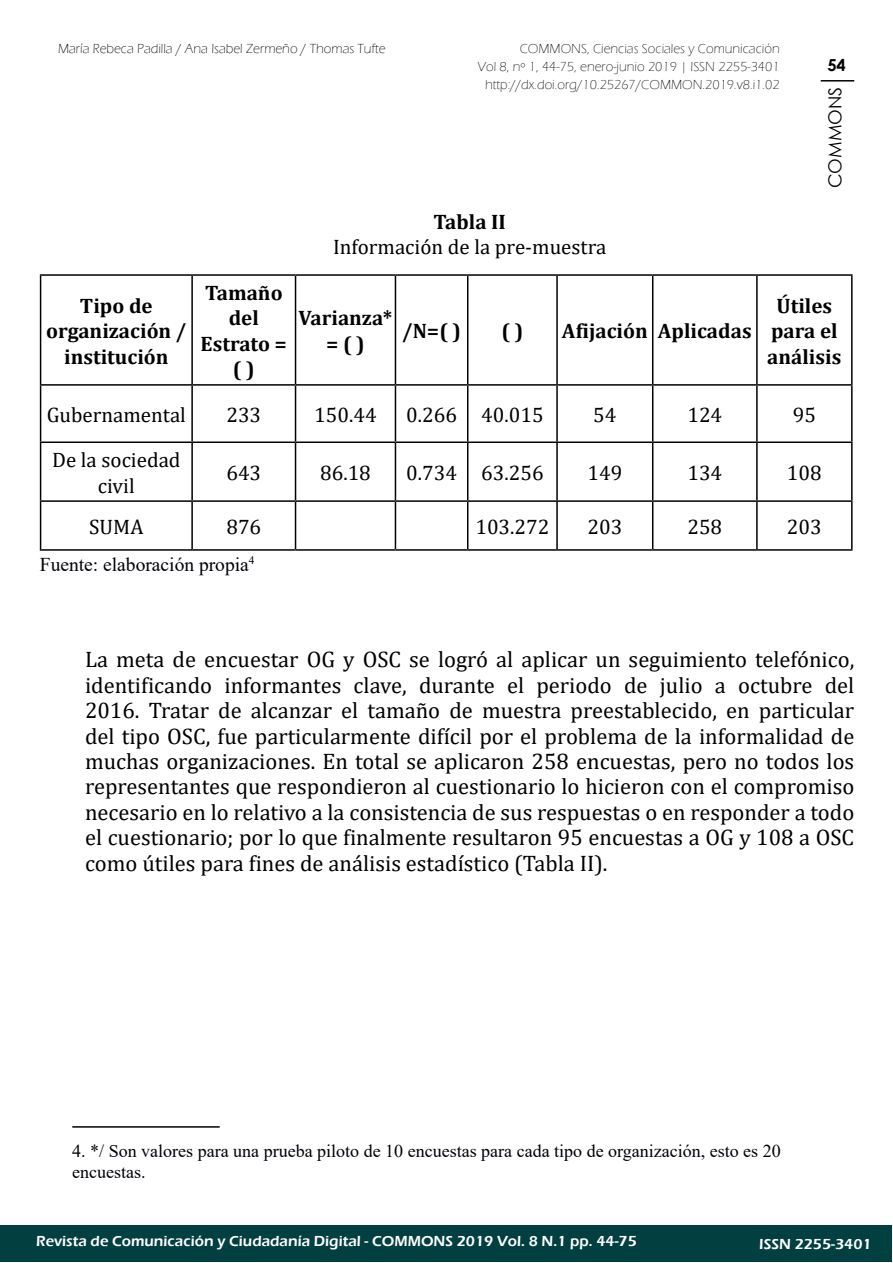
<style>
.page{position:relative;width:893px;height:1263px;background:#fff}
.page>*{position:absolute;margin:0;border:0;box-sizing:border-box;transform-origin:0 0}
.t1{font:22.5px/25.5px "Cambria";color:#000;text-align:justify}
.t2{font:21px/25.5px "Cambria";color:#000;text-align:center}
.t3{font:700 21px/25.5px "Cambria";color:#000;text-align:center}
.t4{font:19.5px "Times New Roman";color:#00000a}
.t5{font:18px/21.6px "Times New Roman";color:#00000a}
.t6{font:18px "Century Gothic";color:#000}
.t7{font:700 16.5px "Century Gothic";color:#000}
.t8{font:600 15px "Eras ITC";color:#fff}
.t9{font:300 13.5px/18px "Eras ITC";color:#12110c;text-align:right}
.t10{font:300 13.5px "Eras ITC";color:#000}
</style>
<div class="page">
<hr style="left:821px;top:80px;width:33px;height:2px;background:#020000">
<div style="left:1px;top:1225px;width:891px;height:37px;background:#023f40"></div>
<hr style="left:40px;top:274px;width:152px;height:2px;background:#000">
<hr style="left:40px;top:276px;width:1px;height:108px;background:#000">
<hr style="left:192px;top:274px;width:104px;height:2px;background:#000">
<hr style="left:191px;top:276px;width:2px;height:108px;background:#000">
<hr style="left:296px;top:274px;width:99px;height:2px;background:#000">
<hr style="left:295px;top:276px;width:1px;height:108px;background:#000">
<hr style="left:395px;top:274px;width:73px;height:2px;background:#000">
<hr style="left:395px;top:276px;width:1px;height:108px;background:#000">
<hr style="left:468px;top:274px;width:89px;height:2px;background:#000">
<hr style="left:467px;top:276px;width:1px;height:108px;background:#000">
<hr style="left:557px;top:274px;width:96px;height:2px;background:#000">
<hr style="left:556px;top:276px;width:2px;height:108px;background:#000">
<hr style="left:653px;top:274px;width:104px;height:2px;background:#000">
<hr style="left:652px;top:276px;width:1px;height:108px;background:#000">
<hr style="left:757px;top:274px;width:96px;height:2px;background:#000">
<hr style="left:756px;top:276px;width:2px;height:108px;background:#000">
<hr style="left:851px;top:276px;width:2px;height:108px;background:#000">
<hr style="left:40px;top:384px;width:152px;height:2px;background:#000">
<hr style="left:40px;top:386px;width:1px;height:55px;background:#000">
<hr style="left:192px;top:384px;width:104px;height:2px;background:#000">
<hr style="left:191px;top:386px;width:2px;height:55px;background:#000">
<hr style="left:296px;top:384px;width:99px;height:2px;background:#000">
<hr style="left:295px;top:386px;width:1px;height:55px;background:#000">
<hr style="left:395px;top:384px;width:73px;height:2px;background:#000">
<hr style="left:395px;top:386px;width:1px;height:55px;background:#000">
<hr style="left:468px;top:384px;width:89px;height:2px;background:#000">
<hr style="left:467px;top:386px;width:1px;height:55px;background:#000">
<hr style="left:557px;top:384px;width:96px;height:2px;background:#000">
<hr style="left:556px;top:386px;width:2px;height:55px;background:#000">
<hr style="left:653px;top:384px;width:104px;height:2px;background:#000">
<hr style="left:652px;top:386px;width:1px;height:55px;background:#000">
<hr style="left:757px;top:384px;width:96px;height:2px;background:#000">
<hr style="left:756px;top:386px;width:2px;height:55px;background:#000">
<hr style="left:851px;top:386px;width:2px;height:55px;background:#000">
<hr style="left:40px;top:441px;width:152px;height:2px;background:#000">
<hr style="left:40px;top:443px;width:1px;height:57px;background:#000">
<hr style="left:192px;top:441px;width:104px;height:2px;background:#000">
<hr style="left:191px;top:443px;width:2px;height:57px;background:#000">
<hr style="left:296px;top:441px;width:99px;height:2px;background:#000">
<hr style="left:295px;top:443px;width:1px;height:57px;background:#000">
<hr style="left:395px;top:441px;width:73px;height:2px;background:#000">
<hr style="left:395px;top:443px;width:1px;height:57px;background:#000">
<hr style="left:468px;top:441px;width:89px;height:2px;background:#000">
<hr style="left:467px;top:443px;width:1px;height:57px;background:#000">
<hr style="left:557px;top:441px;width:96px;height:2px;background:#000">
<hr style="left:556px;top:443px;width:2px;height:57px;background:#000">
<hr style="left:653px;top:441px;width:104px;height:2px;background:#000">
<hr style="left:652px;top:443px;width:1px;height:57px;background:#000">
<hr style="left:757px;top:441px;width:96px;height:2px;background:#000">
<hr style="left:756px;top:443px;width:2px;height:57px;background:#000">
<hr style="left:851px;top:443px;width:2px;height:57px;background:#000">
<hr style="left:40px;top:500px;width:152px;height:2px;background:#000">
<hr style="left:40px;top:502px;width:1px;height:47px;background:#000">
<hr style="left:192px;top:500px;width:104px;height:2px;background:#000">
<hr style="left:191px;top:502px;width:2px;height:47px;background:#000">
<hr style="left:296px;top:500px;width:99px;height:2px;background:#000">
<hr style="left:295px;top:502px;width:1px;height:47px;background:#000">
<hr style="left:395px;top:500px;width:73px;height:2px;background:#000">
<hr style="left:395px;top:502px;width:1px;height:47px;background:#000">
<hr style="left:468px;top:500px;width:89px;height:2px;background:#000">
<hr style="left:467px;top:502px;width:1px;height:47px;background:#000">
<hr style="left:557px;top:500px;width:96px;height:2px;background:#000">
<hr style="left:556px;top:502px;width:2px;height:47px;background:#000">
<hr style="left:653px;top:500px;width:104px;height:2px;background:#000">
<hr style="left:652px;top:502px;width:1px;height:47px;background:#000">
<hr style="left:757px;top:500px;width:96px;height:2px;background:#000">
<hr style="left:756px;top:502px;width:2px;height:47px;background:#000">
<hr style="left:851px;top:502px;width:2px;height:47px;background:#000">
<hr style="left:40px;top:549px;width:152px;height:2px;background:#000">
<hr style="left:192px;top:549px;width:104px;height:2px;background:#000">
<hr style="left:296px;top:549px;width:99px;height:2px;background:#000">
<hr style="left:395px;top:549px;width:73px;height:2px;background:#000">
<hr style="left:468px;top:549px;width:89px;height:2px;background:#000">
<hr style="left:557px;top:549px;width:96px;height:2px;background:#000">
<hr style="left:653px;top:549px;width:104px;height:2px;background:#000">
<hr style="left:757px;top:549px;width:96px;height:2px;background:#000">
<hr style="left:72px;top:1126px;width:148px;height:2px;background:#000">
<p class="t10" style="left:58px;top:42px;width:329px">María Rebeca Padilla / Ana Isabel Zermeño / Thomas Tufte</p>
<p class="t9" style="left:477px;top:40px;width:304px">COMMONS, Ciencias Sociales y Comunicación<br>Vol 8, nº 1, 44-75, enero-junio 2019 | ISSN 2255-3401 http://dx.doi.org/10.25267/COMMON.2019.v8.i1.02</p>
<p class="t3" style="left:433px;top:208px;width:74px">Tabla II</p>
<p class="t2" style="left:333px;top:234px;width:275px">Información de la pre-muestra</p>
<p class="t7" style="left:827px;top:52px;width:20px">54</p>
<p class="t6" style="left:822px;top:188px;width:103px;rotate:-90deg">COMMONS</p>
<p class="t3" style="left:46px;top:292px;width:142px">Tipo de organización / institución</p>
<p class="t3" style="left:201px;top:279px;width:88px">Tamaño del<br>Estrato = ( )</p>
<p class="t3" style="left:299px;top:305px;width:95px">Varianza* = ( )</p>
<p class="t3" style="left:402px;top:317px;width:61px">/N=( )</p>
<p class="t3" style="left:501px;top:317px;width:23px">( )</p>
<p class="t3" style="left:562px;top:317px;width:191px">Afijación Aplicadas</p>
<p class="t3" style="left:767px;top:292px;width:76px">Útiles para el análisis</p>
<p class="t2" style="left:47px;top:402px;width:141px">Gubernamental</p>
<p class="t2" style="left:226px;top:402px;width:36px">233</p>
<p class="t2" style="left:314px;top:402px;width:64px">150.44</p>
<p class="t2" style="left:406px;top:402px;width:139px">0.266 40.015</p>
<p class="t2" style="left:593px;top:402px;width:25px">54</p>
<p class="t2" style="left:687px;top:402px;width:36px">124</p>
<p class="t2" style="left:793px;top:402px;width:25px">95</p>
<p class="t2" style="left:52px;top:447px;width:130px">De la sociedad civil</p>
<p class="t2" style="left:226px;top:460px;width:36px">643</p>
<p class="t2" style="left:320px;top:460px;width:52px">86.18</p>
<p class="t2" style="left:406px;top:460px;width:139px">0.734 63.256</p>
<p class="t2" style="left:587px;top:460px;width:36px">149</p>
<p class="t2" style="left:687px;top:460px;width:36px">134</p>
<p class="t2" style="left:787px;top:460px;width:36px">108</p>
<p class="t2" style="left:89px;top:514px;width:56px">SUMA</p>
<p class="t2" style="left:226px;top:514px;width:36px">876</p>
<p class="t2" style="left:475px;top:514px;width:76px">103.272</p>
<p class="t2" style="left:587px;top:514px;width:36px">203</p>
<p class="t2" style="left:687px;top:514px;width:36px">258</p>
<p class="t2" style="left:787px;top:514px;width:36px">203</p>
<p class="t4" style="left:40px;top:550px;width:216px">Fuente: elaboración propia<sup>4</sup></p>
<p class="t1" style="left:85px;top:646px;width:771px">La meta de encuestar OG y OSC se logró al aplicar un seguimiento telefónico, identificando informantes clave, durante el periodo de julio a octubre del 2016. Tratar de alcanzar el tamaño de muestra preestablecido, en particular del tipo OSC, fue particularmente difícil por el problema de la informalidad de muchas organizaciones. En total se aplicaron 258 encuestas, pero no todos los representantes que respondieron al cuestionario lo hicieron con el compromiso necesario en lo relativo a la consistencia de sus respuestas o en responder a todo el cuestionario; por lo que finalmente resultaron 95 encuestas a OG y 108 a OSC como útiles para fines de análisis estadístico (Tabla II).</p>
<p class="t5" style="left:72px;top:1139px;width:710px">4. */ Son valores para una prueba piloto de 10 encuestas para cada tipo de organización, esto es 20 encuestas.</p>
<p class="t8" style="left:36px;top:1232px;width:602px">Revista de Comunicación y Ciudadanía Digital - COMMONS 2019 Vol. 8 N.1 pp. 44-75</p>
<p class="t8" style="left:759px;top:1235px;width:114px">ISSN 2255-3401</p>
</div>
